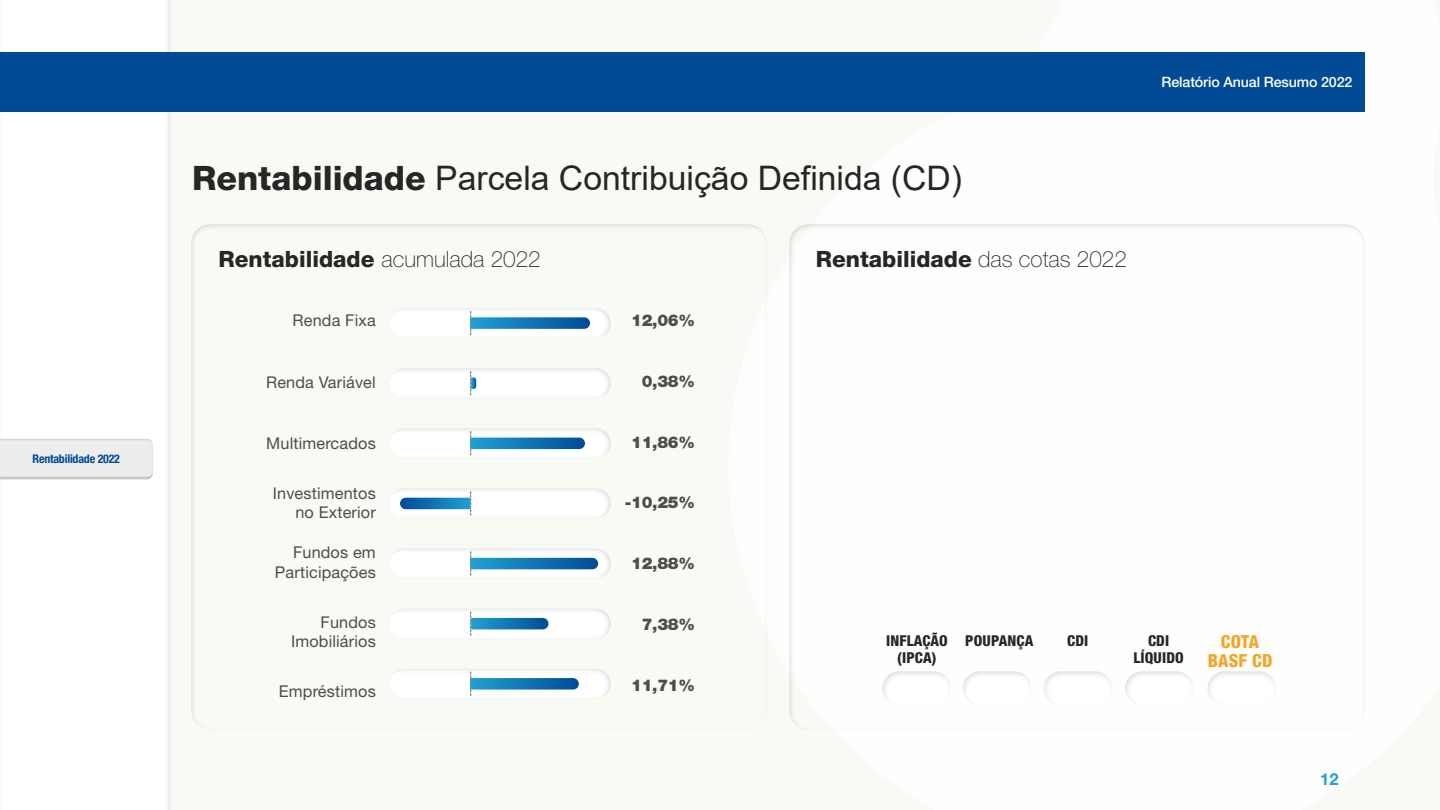
<style>
.page{position:relative;width:1440px;height:810px;background:#fff}
.page>*{position:absolute;margin:0;border:0;box-sizing:border-box;transform-origin:0 0}
.Título_seção{font:33.75px "Arial";color:#262626}
.Título_seção-2{font:800 22.5px "Helvetica Neue LT Std";color:#262626}
.txt_corrido{font:800 condensed 18px/18.8px "Helvetica Neue LT Std";letter-spacing:.01em;color:#f5a526;text-align:center}
.t1{font:700 16.5px "Helvetica Neue LT Std";color:#21a0d2}
.t2{font:16.2px/19.5px "Helvetica Neue LT Std";letter-spacing:.01em;color:#4d4d4d;text-align:right}
.t3{font:900 16.2px "Helvetica Neue LT Std";letter-spacing:-.02em;color:#4d4d4d}
.txt_corrido-2{font:800 condensed 15px/17.2px "Helvetica Neue LT Std";letter-spacing:.01em;color:#262626;text-align:center}
.t4{font:500 14.25px "Helvetica Neue LT Std";letter-spacing:-.01em;color:#fff}
.t5{font:700 condensed 12px "Helvetica Neue LT Std";letter-spacing:-.02em;color:#004a96}
.s1{font-family:"Helvetica Neue LT Std";font-weight:800}
.s2{font-weight:100}
</style>
<div class="page">
<div style="left:171px;top:0;width:1269px;height:810px;background:#f7fbf4"></div>
<div style="left:783px;top:219px;width:588px;height:511px;background:#fdfefd"></div>
<div style="left:0;top:0;width:176px;height:810px;background:#fff"></div>
<div style="left:389px;top:362px;width:228px;height:44px;background:#fefefe"></div>
<div style="left:389px;top:422px;width:228px;height:44px;background:#000;opacity:.15"></div>
<div style="left:389px;top:482px;width:228px;height:44px;background:#000;opacity:.15"></div>
<div style="left:389px;top:603px;width:228px;height:43px;background:#f8fbf8"></div>
<svg style="left:470px;top:311px;width:120px;height:24px"></svg>
<svg style="left:470px;top:432px;width:115px;height:23px"></svg>
<svg style="left:400px;top:492px;width:71px;height:23px"></svg>
<svg style="left:470px;top:552px;width:128px;height:23px"></svg>
<svg style="left:470px;top:672px;width:109px;height:24px"></svg>
<svg style="left:470px;top:371px;width:6px;height:24px"></svg>
<svg style="left:470px;top:612px;width:79px;height:23px"></svg>
<div style="left:876px;top:666px;width:82px;height:39px;background:#000;opacity:.15"></div>
<div style="left:957px;top:666px;width:81px;height:39px;background:#000;opacity:.15"></div>
<div style="left:1038px;top:666px;width:81px;height:39px;background:#000;opacity:.15"></div>
<div style="left:1119px;top:666px;width:82px;height:39px;background:#000;opacity:.15"></div>
<div style="left:1201px;top:666px;width:82px;height:39px;background:#000;opacity:.15"></div>
<svg style="left:0;top:439px;width:153px;height:40px"></svg>
<div style="left:0;top:52px;width:1365px;height:60px;background:#004a96"></div>
<p class="t5" style="left:33px;top:452px;width:89px">Rentabilidade 2022</p>
<p class="Título_seção" style="left:192px;top:155px;width:772px"><span class="s1">Rentabilidade</span> Parcela Contribuição Definida (CD)</p>
<p class="Título_seção-2" style="left:219px;top:245px;width:324px">Rentabilidade <span class="s2">acumulada 2022</span></p>
<p class="Título_seção-2" style="left:816px;top:245px;width:312px">Rentabilidade <span class="s2">das cotas 2022</span></p>
<p class="t2" style="left:293px;top:310px;width:85px">Renda Fixa</p>
<p class="t2" style="left:266px;top:372px;width:111px">Renda Variável</p>
<p class="t3" style="left:631px;top:311px;width:65px">12,06%</p>
<p class="t3" style="left:642px;top:371px;width:55px">0,38%</p>
<p class="t4" style="left:1162px;top:74px;width:192px">Relatório Anual Resumo 2022</p>
<p class="t2" style="left:266px;top:433px;width:111px">Multimercados</p>
<p class="t2" style="left:273px;top:483px;width:104px">Investimentos no Exterior</p>
<p class="t2" style="left:275px;top:543px;width:102px">Fundos em<br>Participações</p>
<p class="t2" style="left:291px;top:612px;width:86px">Fundos<br>Imobiliários</p>
<p class="t2" style="left:279px;top:681px;width:98px">Empréstimos</p>
<p class="t3" style="left:631px;top:432px;width:65px">11,86%</p>
<p class="t3" style="left:625px;top:493px;width:71px">-10,25%</p>
<p class="t3" style="left:631px;top:554px;width:65px">12,88%</p>
<p class="t3" style="left:642px;top:615px;width:55px">7,38%</p>
<p class="t3" style="left:631px;top:675px;width:65px">11,71%</p>
<p class="txt_corrido-2" style="left:886px;top:632px;width:63px">INFLAÇÃO (IPCA)</p>
<p class="txt_corrido-2" style="left:965px;top:632px;width:70px">POUPANÇA</p>
<p class="txt_corrido-2" style="left:1067px;top:632px;width:23px">CDI</p>
<p class="txt_corrido-2" style="left:1133px;top:632px;width:52px">CDI<br>LÍQUIDO</p>
<p class="txt_corrido" style="left:1208px;top:632px;width:66px">COTA<br>BASF CD</p>
<p class="t1" style="left:1320px;top:769px;width:20px">12</p>
</div>
